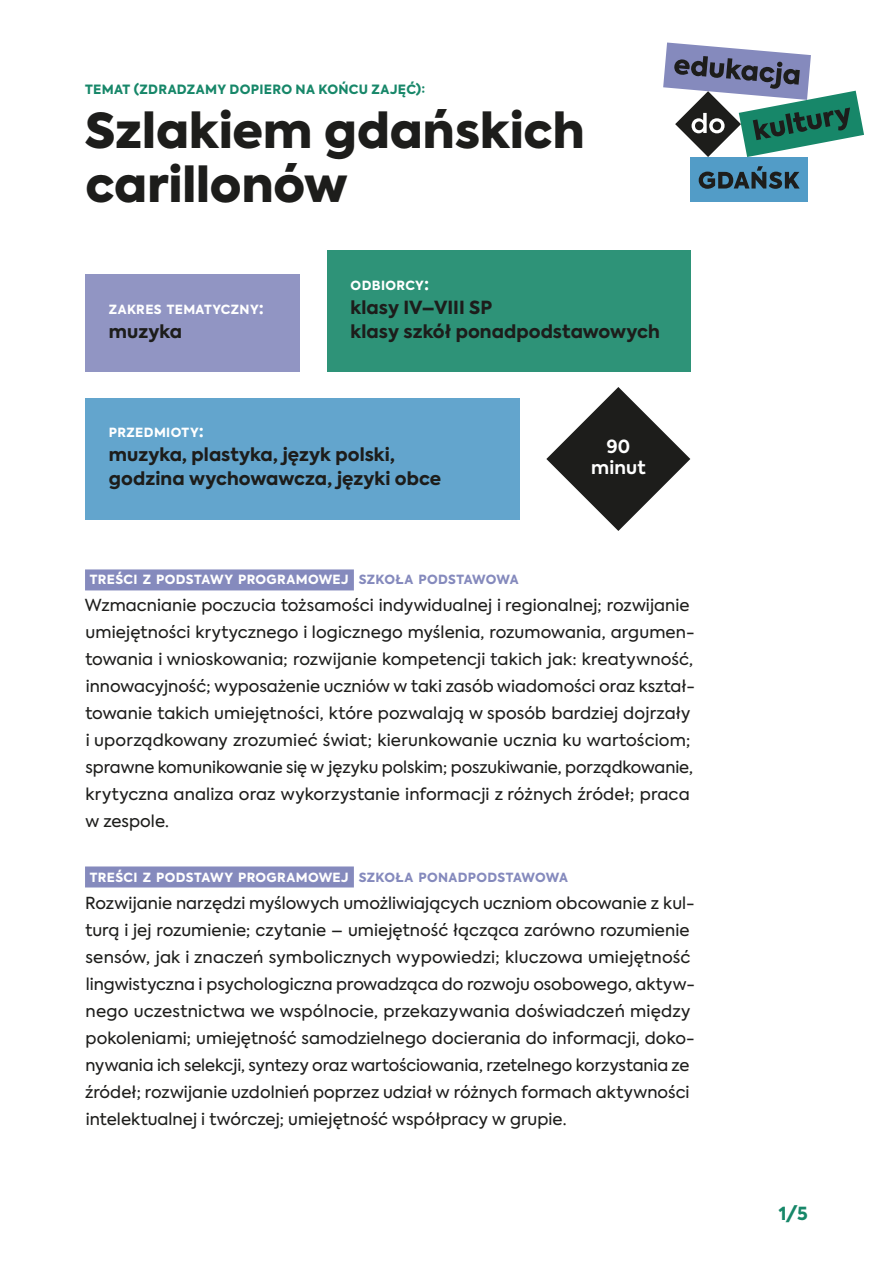
<style>
.page{position:relative;width:893px;height:1263px;background:#fff}
.page>*{position:absolute;margin:0;border:0;box-sizing:border-box;transform-origin:0 0}
.t1{font:900 48px/54px "Axiforma";color:#1d1d1b}
.t2{font:800 18px/24px "Axiforma";color:#1d1d1b}
.t3{font:700 18px/21px "Axiforma";letter-spacing:.01em;color:#fff;text-align:center}
.t4{font:800 18px "Axiforma";color:#178769}
.t5{font:16.5px/27px "Axiforma";color:#1d1d1b}
.t6{font:800 12.75px "Axiforma";letter-spacing:.025em;color:#178769}
.t7{font:800 12.6px "Axiforma";letter-spacing:.03em;color:#fff}
.s1{font-size:18px}
.s2{color:#858abd}
</style>
<div class="page">
<div style="left:85px;top:275px;width:214px;height:97px;background:#9195c3"></div>
<div style="left:327px;top:251px;width:363px;height:121px;background:#2e9378"></div>
<div style="left:85px;top:398px;width:434px;height:122px;background:#63a5cd"></div>
<svg style="left:546px;top:387px;width:144px;height:144px"></svg>
<div style="left:85px;top:569px;width:269px;height:21px;background:#858abd"></div>
<div style="left:85px;top:866px;width:269px;height:21px;background:#858abd"></div>
<div style="left:690px;top:157px;width:118px;height:45px;background:#529cc7"></div>
<svg style="left:699px;top:166px;width:101px;height:23px"></svg>
<svg style="left:663px;top:43px;width:201px;height:114px"></svg>
<p class="t6" style="left:85px;top:80px;width:342px">TEMAT (ZDRADZAMY DOPIERO NA KOŃCU ZAJĘĆ):</p>
<h1 class="t1" style="left:85px;top:104px;width:501px">Szlakiem gdańskich carillonów</h1>
<p class="t7" style="left:109px;top:301px;width:157px">ZAKRES TEMATYCZNY<span class="s1">:</span></p>
<p class="t2" style="left:109px;top:320px;width:75px">muzyka</p>
<p class="t7" style="left:351px;top:277px;width:80px">ODBIORCY<span class="s1">:</span></p>
<p class="t2" style="left:351px;top:296px;width:311px">klasy IV–VIII SP<br>klasy szkół ponadpodstawowych</p>
<p class="t7" style="left:109px;top:424px;width:97px">PRZEDMIOTY<span class="s1">:</span></p>
<p class="t2" style="left:109px;top:443px;width:334px">muzyka, plastyka, język polski, godzina wychowawcza, języki obce</p>
<p class="t3" style="left:591px;top:436px;width:56px">90 minut</p>
<p class="t7" style="left:90px;top:571px;width:430px">TREŚCI Z PODSTAWY PROGRAMOWEJ <span class="s2">SZKOŁA PODSTAWOWA</span></p>
<p class="t5" style="left:85px;top:592px;width:612px">Wzmacnianie poczucia tożsamości indywidualnej i regionalnej; rozwijanie umiejętności krytycznego i logicznego myślenia, rozumowania, argumen&shy;towania i wnioskowania; rozwijanie kompetencji takich jak: kreatywność, innowacyjność; wyposażenie uczniów w taki zasób wiadomości oraz kształ&shy;towanie takich umiejętności, które pozwalają w sposób bardziej dojrzały i uporządkowany zrozumieć świat; kierunkowanie ucznia ku wartościom; sprawne komunikowanie się w języku polskim; poszukiwanie, porządkowanie, krytyczna analiza oraz wykorzystanie informacji z różnych źródeł; praca w zespole.</p>
<p class="t7" style="left:90px;top:868px;width:480px">TREŚCI Z PODSTAWY PROGRAMOWEJ <span class="s2">SZKOŁA PONADPODSTAWOWA</span></p>
<p class="t5" style="left:85px;top:889px;width:611px">Rozwijanie narzędzi myślowych umożliwiających uczniom obcowanie z kul&shy;turą i jej rozumienie; czytanie – umiejętność łącząca zarówno rozumienie sensów, jak i znaczeń symbolicznych wypowiedzi; kluczowa umiejętność lingwistyczna i psychologiczna prowadząca do rozwoju osobowego, aktyw&shy;nego uczestnictwa we wspólnocie, przekazywania doświadczeń między pokoleniami; umiejętność samodzielnego docierania do informacji, doko&shy;nywania ich selekcji, syntezy oraz wartościowania, rzetelnego korzystania ze źródeł; rozwijanie uzdolnień poprzez udział w różnych formach aktywności intelektualnej i twórczej; umiejętność współpracy w grupie.</p>
<p class="t4" style="left:779px;top:1201px;width:31px">1/5</p>
</div>
